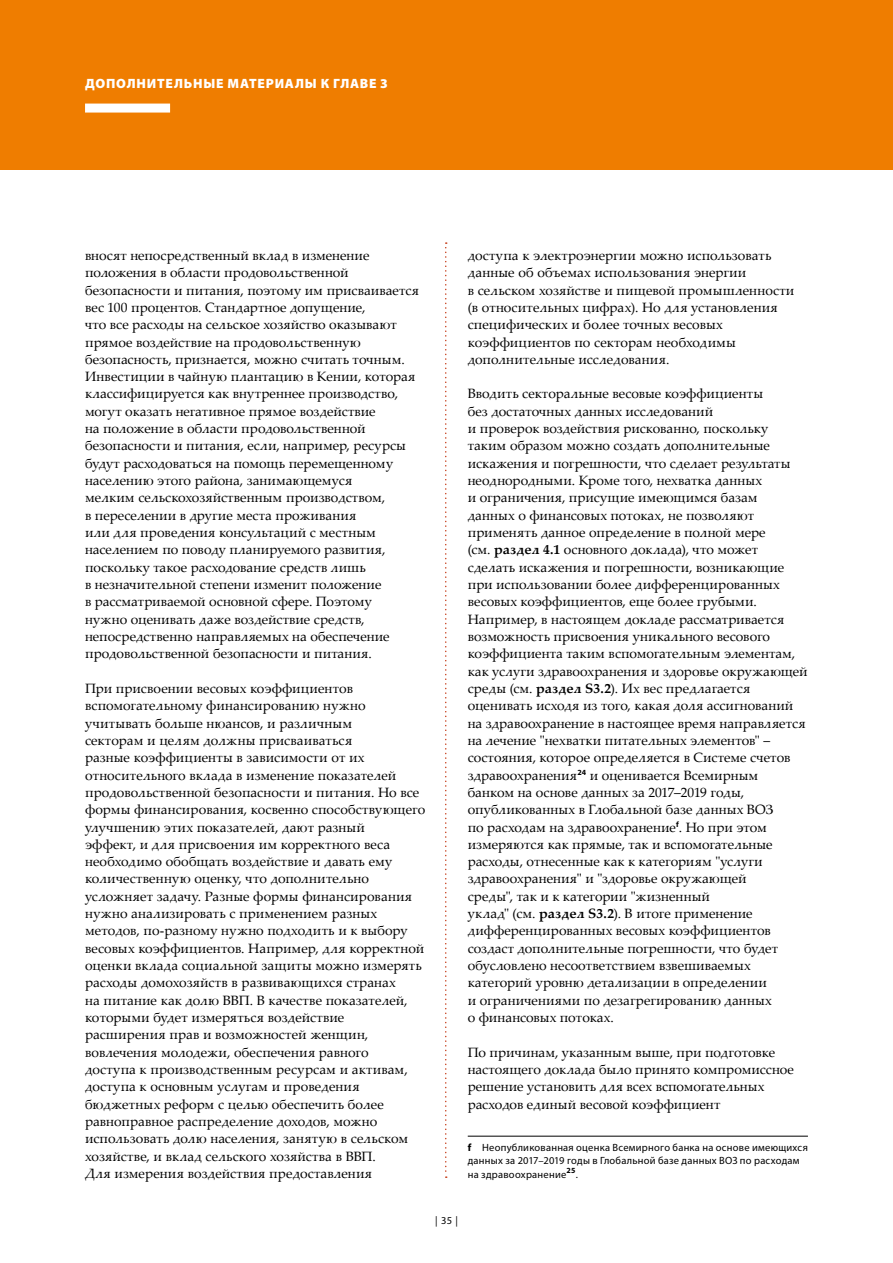
<style>
.page{position:relative;width:893px;height:1263px;background:#fff}
.page>*{position:absolute;margin:0;border:0;box-sizing:border-box;transform-origin:0 0}
.NewPara1_OK__RU{font:13.5px/17.2px "Palatino Linotype";letter-spacing:.005em;color:#000}
.t1{font:900 13.5px "Myriad Pro";letter-spacing:.055em;color:#fff}
.Footnote_OK{font:10.5px/13.5px "Myriad Pro";letter-spacing:.025em;color:#000}
.s1{font-family:"Times New Roman"}
.s2{font-weight:700}
</style>
<div class="page">
<svg style="left:445px;top:242px;width:2px;height:936px"></svg>
<div style="left:0;top:0;width:893px;height:170px;background:#ef7d00"></div>
<div style="left:85px;top:104px;width:85px;height:9px;background:#fff"></div>
<hr style="left:468px;top:1136px;width:340px;height:1px;background:#000">
<p class="t1" style="left:85px;top:74px;width:304px">ДОПОЛНИТЕЛЬНЫЕ МАТЕРИАЛЫ К ГЛАВЕ 3</p>
<p class="NewPara1_OK__RU" style="left:85px;top:246px;width:335px">вносят непосредственный вклад в изменение положения в области продовольственной безопасности и питания, поэтому им присваивается вес 100 процентов. Стандартное допущение,<br>что все расходы на сельское хозяйство оказывают прямое воздействие на продовольственную безопасность, признается, можно считать точным.<br>Инвестиции в чайную плантацию в Кении, которая классифицируется как внутреннее производство, могут оказать негативное прямое воздействие<br>на положение в области продовольственной безопасности и питания, если, например, ресурсы будут расходоваться на помощь перемещенному населению этого района, занимающемуся<br>мелким сельскохозяйственным производством,<br>в переселении в другие места проживания<br>или для проведения консультаций с местным населением по поводу планируемого развития, поскольку такое расходование средств лишь<br>в незначительной степени изменит положение<br>в рассматриваемой основной сфере. Поэтому<br>нужно оценивать даже воздействие средств, непосредственно направляемых на обеспечение продовольственной безопасности и питания.</p>
<p class="NewPara1_OK__RU" style="left:85px;top:679px;width:342px">При присвоении весовых коэффициентов вспомогательному финансированию нужно учитывать больше нюансов, и различным<br>секторам и целям должны присваиваться<br>разные коэффициенты в зависимости от их относительного вклада в изменение показателей продовольственной безопасности и питания. Но все формы финансирования, косвенно способствующего улучшению этих показателей, дают разный<br>эффект, и для присвоения им корректного веса необходимо обобщать воздействие и давать ему количественную оценку, что дополнительно усложняет задачу. Разные формы финансирования нужно анализировать с применением разных методов, по<span class="s1">‑</span>разному нужно подходить и к выбору весовых коэффициентов. Например, для корректной оценки вклада социальной защиты можно измерять расходы домохозяйств в развивающихся странах<br>на питание как долю ВВП. В качестве показателей, которыми будет измеряться воздействие расширения прав и возможностей женщин, вовлечения молодежи, обеспечения равного<br>доступа к производственным ресурсам и активам, доступа к основным услугам и проведения бюджетных реформ с целью обеспечить более равноправное распределение доходов, можно использовать долю населения, занятую в сельском хозяйстве, и вклад сельского хозяйства в ВВП.<br>Для измерения воздействия предоставления</p>
<p class="NewPara1_OK__RU" style="left:468px;top:246px;width:328px">доступа к электроэнергии можно использовать данные об объемах использования энергии<br>в сельском хозяйстве и пищевой промышленности (в относительных цифрах). Но для установления специфических и более точных весовых коэффициентов по секторам необходимы дополнительные исследования.</p>
<p class="NewPara1_OK__RU" style="left:468px;top:385px;width:341px">Вводить секторальные весовые коэффициенты<br>без достаточных данных исследований<br>и проверок воздействия рискованно, поскольку таким образом можно создать дополнительные искажения и погрешности, что сделает результаты неоднородными. Кроме того, нехватка данных<br>и ограничения, присущие имеющимся базам данных о финансовых потоках, не позволяют применять данное определение в полной мере<br>(см. <span class="s2">раздел 4.1</span> основного доклада), что может сделать искажения и погрешности, возникающие при использовании более дифференцированных весовых коэффициентов, еще более грубыми.<br>Например, в настоящем докладе рассматривается возможность присвоения уникального весового коэффициента таким вспомогательным элементам, как услуги здравоохранения и здоровье окружающей среды (см. <span class="s2">раздел S3.2</span>). Их вес предлагается оценивать исходя из того, какая доля ассигнований на здравоохранение в настоящее время направляется на лечение "нехватки питательных элементов" – состояния, которое определяется в Системе счетов здравоохранения<sup>24</sup> и оценивается Всемирным банком на основе данных за 2017–2019 годы, опубликованных в Глобальной базе данных ВОЗ<br>по расходам на здравоохранение<sup>f</sup>. Но при этом измеряются как прямые, так и вспомогательные расходы, отнесенные как к категориям "услуги здравоохранения" и "здоровье окружающей<br>среды", так и к категории "жизненный<br>уклад" (см. <span class="s2">раздел S3.2</span>). В итоге применение дифференцированных весовых коэффициентов создаст дополнительные погрешности, что будет обусловлено несоответствием взвешиваемых категорий уровню детализации в определении<br>и ограничениями по дезагрегированию данных<br>о финансовых потоках.</p>
<p class="NewPara1_OK__RU" style="left:468px;top:1043px;width:328px">По причинам, указанным выше, при подготовке настоящего доклада было принято компромиссное решение установить для всех вспомогательных расходов единый весовой коэффициент</p>
<p class="Footnote_OK" style="left:468px;top:1140px;width:342px"><span class="s2">f</span> Неопубликованная оценка Всемирного банка на основе имеющихся данных за 2017–2019 годы в Глобальной базе данных ВОЗ по расходам на здравоохранение<sup>25</sup>.</p>
<p class="Footnote_OK" style="left:435px;top:1213px;width:24px">| 35 |</p>
</div>
